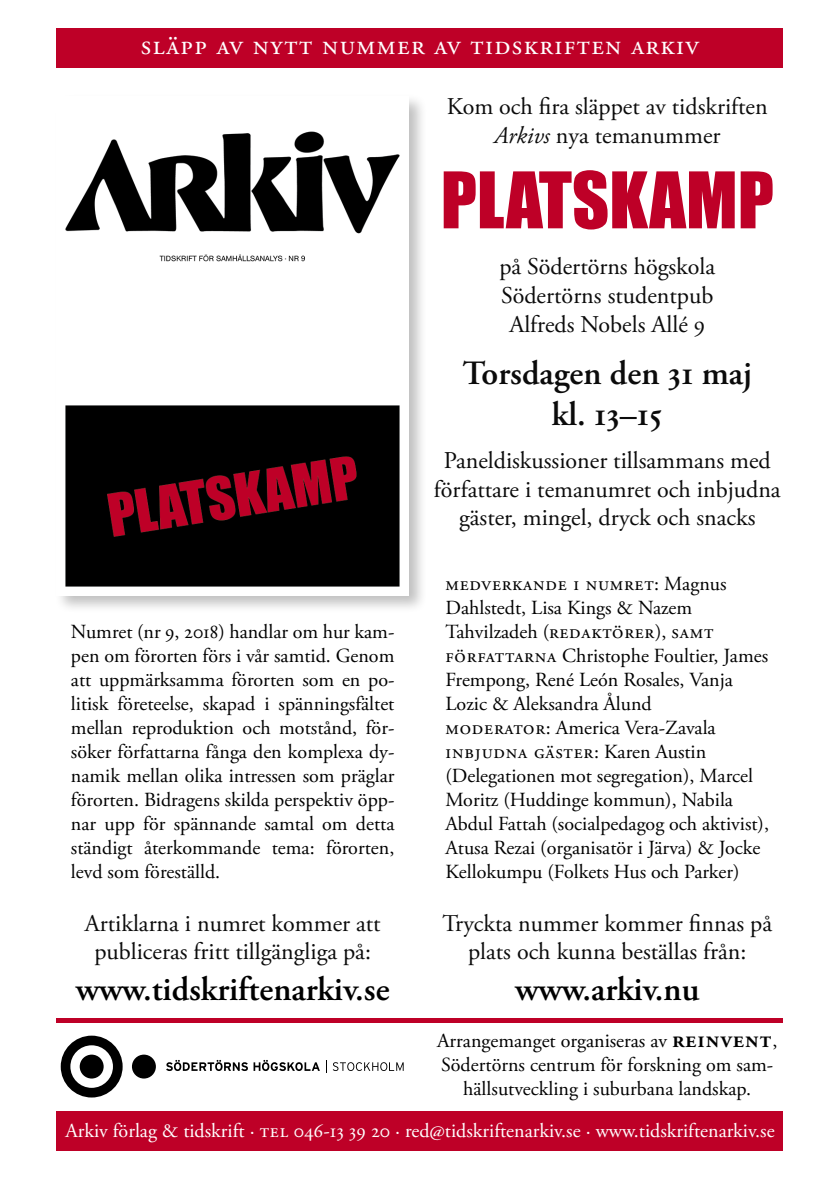
<style>
.page{position:relative;width:840px;height:1191px;background:#fff}
.page>*{position:absolute;margin:0;border:0;box-sizing:border-box;transform-origin:0 0}
.t1{font:72px "Impact";color:#be0027}
.t2{font:600 34px "Adobe Garamond Pro";color:#000}
.t3{font:600 34px/40.8px "Adobe Garamond Pro";color:#0b0b0b;text-align:center}
.t4{font:28px "Adobe Garamond Pro";letter-spacing:.05em;color:#fff}
.t5{font:24px/28.8px "Adobe Garamond Pro";letter-spacing:-.02em;color:#0b0b0b;text-align:center}
.t6{font:20px/24px "Adobe Garamond Pro";color:#000;text-align:justify}
.t7{font:20px "Adobe Garamond Pro";letter-spacing:-.01em;color:#fff}
.s1{font-style:italic}
.s2{font-weight:600;font-size:24px}
</style>
<div class="page">
<div style="left:57px;top:1111px;width:725px;height:40px;background:#be0027"></div>
<div style="left:57px;top:28px;width:725px;height:40px;background:#be0027"></div>
<div style="left:54px;top:93px;width:373px;height:521px;background:#000;opacity:.25"></div>
<img style="left:57px;top:96px;width:351px;height:499px">
<svg style="left:61px;top:1035px;width:62px;height:62px"></svg>
<div style="left:80px;top:1054px;width:24px;height:24px;background:#000;border-radius:50%"></div>
<div style="left:132px;top:1054px;width:24px;height:24px;background:#000;border-radius:50%"></div>
<svg style="left:166px;top:1060px;width:154px;height:11px"></svg>
<svg style="left:326px;top:1061px;width:77px;height:12px"></svg>
<hr style="left:57px;top:1018px;width:725px;height:4px;background:#be0027">
<h3 class="t4" style="left:141px;top:29px;width:559px">släpp av nytt nummer av tidskriften arkiv</h3>
<p class="t6" style="left:71px;top:620px;width:325px">Numret (nr 9, 2018) handlar om hur kam&shy;pen om förorten förs i vår samtid. Genom att uppmärksamma förorten som en po&shy;litisk företeelse, skapad i spänningsfältet mellan reproduktion och motstånd, för&shy;söker författarna fånga den komplexa dy&shy;namik mellan olika intressen som präglar förorten. Bidragens skilda perspektiv öpp&shy;nar upp för spännande samtal om detta ständigt återkommande tema: förorten, levd som föreställd.</p>
<p class="t5" style="left:85px;top:909px;width:297px">Artiklarna i numret kommer att publiceras fritt tillgängliga på:</p>
<h2 class="t2" style="left:76px;top:969px;width:315px">www.tidskriftenarkiv.se</h2>
<p class="t5" style="left:446px;top:93px;width:322px">Kom och fira släppet av tidskriften<br><span class="s1">Arkivs</span> nya temanummer</p>
<h1 class="t1" style="left:440px;top:144px;width:330px">PLATSKAMP</h1>
<p class="t5" style="left:499px;top:253px;width:217px">på Södertörns högskola<br>Södertörns studentpub<br>Alfreds Nobels Allé 9</p>
<h2 class="t3" style="left:462px;top:353px;width:291px">Torsdagen den 31 maj kl. 13–15</h2>
<p class="t5" style="left:433px;top:446px;width:348px">Paneldiskussioner tillsammans med författare i temanumret och inbjudna gäster, mingel, dryck och snacks</p>
<p class="t6" style="left:445px;top:572px;width:325px;text-align:left">medverkande i numret: Magnus Dahlstedt, Lisa Kings &amp; Nazem Tahvilzadeh (redaktörer), samt författarna Christophe Foultier, James Frempong, René León Rosales, Vanja Lozic &amp; Aleksandra Ålund<br>moderator: America Vera-Zavala inbjudna gäster: Karen Austin (Delegationen mot segregation), Marcel Moritz (Huddinge kommun), Nabila Abdul Fattah (socialpedagog och aktivist), Atusa Rezai (organisatör i Järva) &amp; Jocke Kellokumpu (Folkets Hus och Parker)</p>
<p class="t5" style="left:442px;top:909px;width:331px">Tryckta nummer kommer finnas på plats och kunna beställas från:</p>
<h2 class="t2" style="left:515px;top:969px;width:186px">www.arkiv.nu</h2>
<p class="t6" style="left:437px;top:1029px;width:341px;text-align:center">Arrangemanget organiseras av <span class="s2">reinvent</span>,<br>Södertörns centrum för forskning om sam&shy;hällsutveckling i suburbana landskap.</p>
<p class="t7" style="left:65px;top:1119px;width:710px">Arkiv förlag &amp; tidskrift · tel 046-13 39 20 · red@tidskriftenarkiv.se · www.tidskriftenarkiv.se</p>
</div>
